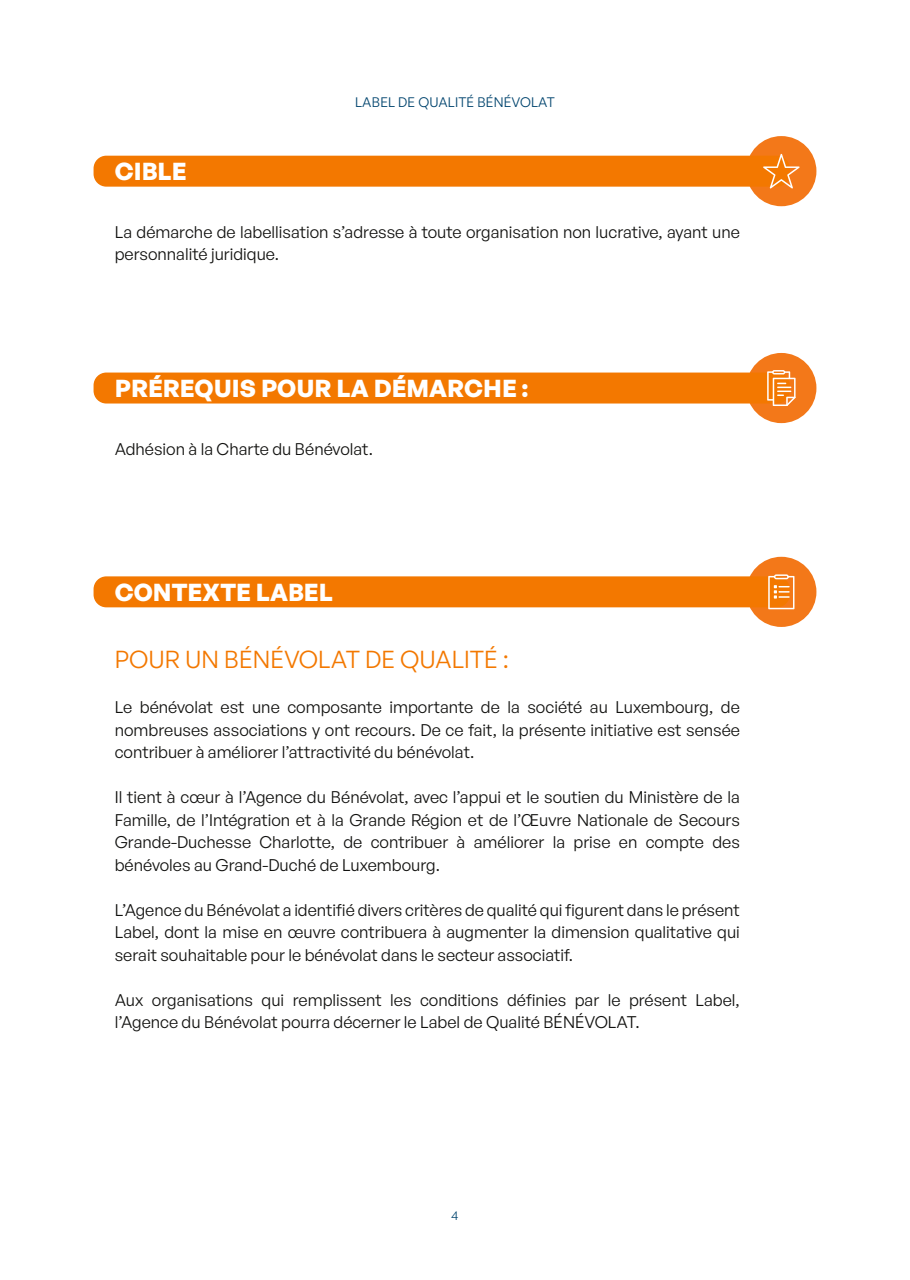
<style>
.page{position:relative;width:910px;height:1280px;background:#fff}
.page>*{position:absolute;margin:0;border:0;box-sizing:border-box;transform-origin:0 0}
.t1{font:700 24px "General Sans";color:#fff}
.t2{font:24px "General Sans";color:#f37800}
.t3{font:16.5px/22.5px "General Sans";color:#11110f;text-align:justify}
.t4{font:13.5px "General Sans";letter-spacing:.01em;color:#00446e}
.t5{font:12px "General Sans";color:#00446e}
</style>
<div class="page">
<div style="left:746px;top:136px;width:70px;height:70px;background:#f37819;border-radius:50%"></div>
<div style="left:94px;top:156px;width:696px;height:31px;background:#f37800;border-radius:13px"></div>
<svg style="left:763px;top:154px;width:37px;height:35px"></svg>
<div style="left:746px;top:353px;width:70px;height:70px;background:#f37819;border-radius:50%"></div>
<div style="left:94px;top:373px;width:696px;height:30px;background:#f37800;border-radius:13px"></div>
<svg style="left:767px;top:371px;width:28px;height:35px"></svg>
<div style="left:746px;top:557px;width:70px;height:70px;background:#f37819;border-radius:50%"></div>
<div style="left:94px;top:576px;width:696px;height:31px;background:#f37800;border-radius:13px"></div>
<svg style="left:768px;top:574px;width:26px;height:35px"></svg>
<p class="t1" style="left:115px;top:156px;width:73px">CIBLE</p>
<p class="t4" style="left:355px;top:94px;width:201px">LABEL DE QUALITÉ BÉNÉVOLAT</p>
<p class="t3" style="left:115px;top:220px;width:627px">La démarche de labellisation s’adresse à toute organisation non lucrative, ayant une personnalité juridique.</p>
<p class="t1" style="left:115px;top:373px;width:415px">PRÉREQUIS POUR LA DÉMARCHE :</p>
<p class="t3" style="left:115px;top:437px;width:260px">Adhésion à la Charte du Bénévolat.</p>
<p class="t1" style="left:115px;top:576px;width:220px">CONTEXTE LABEL</p>
<p class="t2" style="left:115px;top:645px;width:396px">POUR UN BÉNÉVOLAT DE QUALITÉ :</p>
<p class="t3" style="left:115px;top:696px;width:627px">Le bénévolat est une composante importante de la société au Luxembourg, de nombreuses associations y ont recours. De ce fait, la présente initiative est sensée contribuer à améliorer l’attractivité du bénévolat.</p>
<p class="t3" style="left:115px;top:786px;width:627px">Il tient à cœur à l’Agence du Bénévolat, avec l’appui et le soutien du Ministère de la Famille, de l’Intégration et à la Grande Région et de l’Œuvre Nationale de Secours Grande-Duchesse Charlotte, de contribuer à améliorer la prise en compte des bénévoles au Grand-Duché de Luxembourg.</p>
<p class="t3" style="left:115px;top:898px;width:627px">L’Agence du Bénévolat a identifié divers critères de qualité qui figurent dans le présent Label, dont la mise en œuvre contribuera à augmenter la dimension qualitative qui serait souhaitable pour le bénévolat dans le secteur associatif.</p>
<p class="t3" style="left:115px;top:988px;width:627px">Aux organisations qui remplissent les conditions définies par le présent Label, l’Agence du Bénévolat pourra décerner le Label de Qualité BÉNÉVOLAT.</p>
<p class="t5" style="left:451px;top:1208px;width:9px">4</p>
</div>
